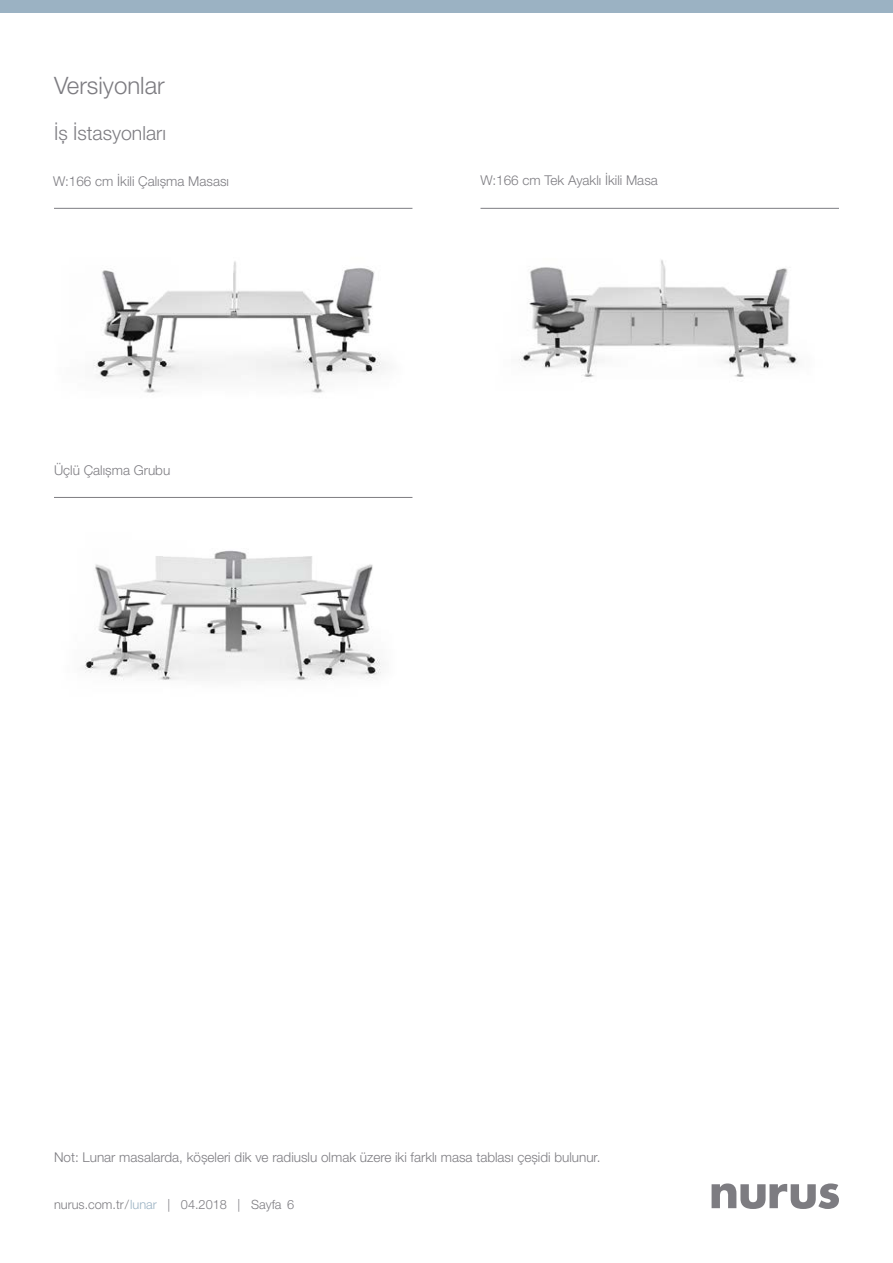
<style>
.page{position:relative;width:893px;height:1263px;background:#fff}
.page>*{position:absolute;margin:0;border:0;box-sizing:border-box;transform-origin:0 0}
.t1{font:300 24px "Helvetica Neue LT Pro";color:#7d7c81}
.t2{font:300 19.5px "Helvetica Neue LT Pro";color:#7d7c81}
.t3{font:300 13.5px "Helvetica Neue LT Pro";color:#7d7c81}
.t4{font:300 12.75px "Helvetica Neue LT Pro";color:#7d7c81}
.s1{color:#9bb2c3}
</style>
<div class="page">
<svg style="left:712px;top:1183px;width:127px;height:26px"></svg>
<div style="left:0;top:0;width:893px;height:12px;background:#9bb2c3"></div>
<img style="left:93px;top:261px;width:291px;height:132px">
<hr style="left:480px;top:208px;width:359px;height:1px;background:#7d7c81">
<img style="left:84px;top:550px;width:297px;height:131px">
<hr style="left:54px;top:208px;width:358px;height:1px;background:#7d7c81">
<hr style="left:54px;top:497px;width:358px;height:1px;background:#7d7c81">
<img style="left:519px;top:260px;width:280px;height:117px">
<h1 class="t1" style="left:54px;top:71px;width:112px">Versiyonlar</h1>
<h2 class="t2" style="left:54px;top:122px;width:113px">İş İstasyonları</h2>
<p class="t3" style="left:53px;top:173px;width:177px">W:166 cm İkili Çalışma Masası</p>
<p class="t3" style="left:480px;top:172px;width:179px">W:166 cm Tek Ayaklı İkili Masa</p>
<p class="t3" style="left:54px;top:462px;width:118px">Üçlü Çalışma Grubu</p>
<p class="t3" style="left:54px;top:1149px;width:548px">Not: Lunar masalarda, köşeleri dik ve radiuslu olmak üzere iki farklı masa tablası çeşidi bulunur.</p>
<p class="t4" style="left:54px;top:1197px;width:242px">nurus.com.tr / <span class="s1">lunar</span> | 04.2018 | Sayfa 6</p>
</div>
